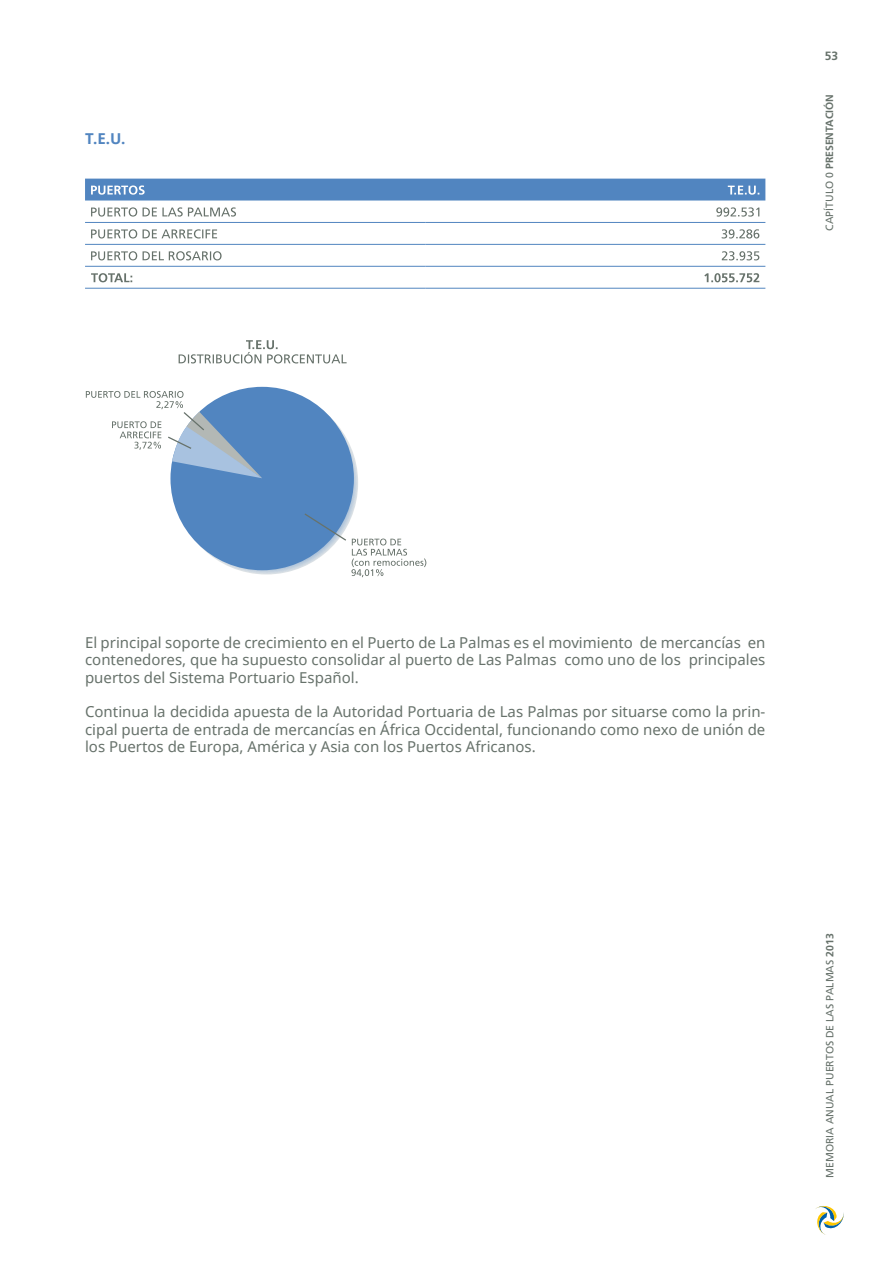
<style>
.page{position:relative;width:893px;height:1263px;background:#fff}
.page>*{position:absolute;margin:0;border:0;box-sizing:border-box;transform-origin:0 0}
.t1{font:15px/17.2px "Noto Sans";color:#67726b;text-align:justify}
.t2{font:700 15px "Noto Sans";color:#5185c0}
.t3{font:700 12px "Frutiger";color:#67726b}
.t4{font:10.5px "Frutiger";color:#67726b}
.t5{font:700 10.5px "Frutiger";color:#67726b}
.s1{font-weight:400}
.s2{font-weight:700}
</style>
<div class="page">
<svg style="left:815px;top:1206px;width:29px;height:29px"></svg>
<svg style="left:179px;top:340px;width:168px;height:23px"></svg>
<div style="left:170px;top:387px;width:184px;height:183px;background:#5185c0;border-radius:50%"></div>
<svg style="left:303px;top:512px;width:123px;height:65px"></svg>
<svg style="left:86px;top:391px;width:176px;height:87px"></svg>
<hr style="left:85px;top:222px;width:340px;height:1px;background:#5185c0">
<hr style="left:425px;top:222px;width:340px;height:1px;background:#5185c0">
<hr style="left:85px;top:244px;width:340px;height:1px;background:#5185c0">
<hr style="left:425px;top:244px;width:340px;height:1px;background:#5185c0">
<hr style="left:85px;top:266px;width:340px;height:1px;background:#5185c0">
<hr style="left:425px;top:266px;width:340px;height:1px;background:#5185c0">
<hr style="left:85px;top:288px;width:340px;height:1px;background:#5185c0">
<hr style="left:425px;top:288px;width:340px;height:1px;background:#5185c0">
<svg style="left:85px;top:179px;width:680px;height:22px;background:#588ac2"></svg>
<svg style="left:91px;top:207px;width:145px;height:10px"></svg>
<svg style="left:716px;top:207px;width:43px;height:10px"></svg>
<svg style="left:91px;top:229px;width:126px;height:9px"></svg>
<svg style="left:722px;top:229px;width:37px;height:9px"></svg>
<svg style="left:91px;top:251px;width:131px;height:9px"></svg>
<svg style="left:722px;top:251px;width:37px;height:9px"></svg>
<svg style="left:91px;top:273px;width:41px;height:9px"></svg>
<svg style="left:704px;top:273px;width:55px;height:9px"></svg>
<p class="t2" style="left:85px;top:128px;width:42px">T.E.U.</p>
<p class="t3" style="left:825px;top:49px;width:15px">53</p>
<p class="t5" style="left:823px;top:231px;width:138px;rotate:-90deg"><span class="s1">CAPÍTULO 0</span> PRESENTACIÓN</p>
<p class="t1" style="left:85px;top:634px;width:682px">El principal soporte de crecimiento en el Puerto de La Palmas es el movimiento de mercancías en contenedores, que ha supuesto consolidar al puerto de Las Palmas como uno de los principales puertos del Sistema Portuario Español.</p>
<p class="t1" style="left:85px;top:703px;width:682px">Continua la decidida apuesta de la Autoridad Portuaria de Las Palmas por situarse como la prin&shy;cipal puerta de entrada de mercancías en África Occidental, funcionando como nexo de unión de los Puertos de Europa, América y Asia con los Puertos Africanos.</p>
<p class="t4" style="left:824px;top:1178px;width:246px;rotate:-90deg">Mem oria ANUAL PUERTOS DE LAS PALMAS <span class="s2">2013</span></p>
</div>
